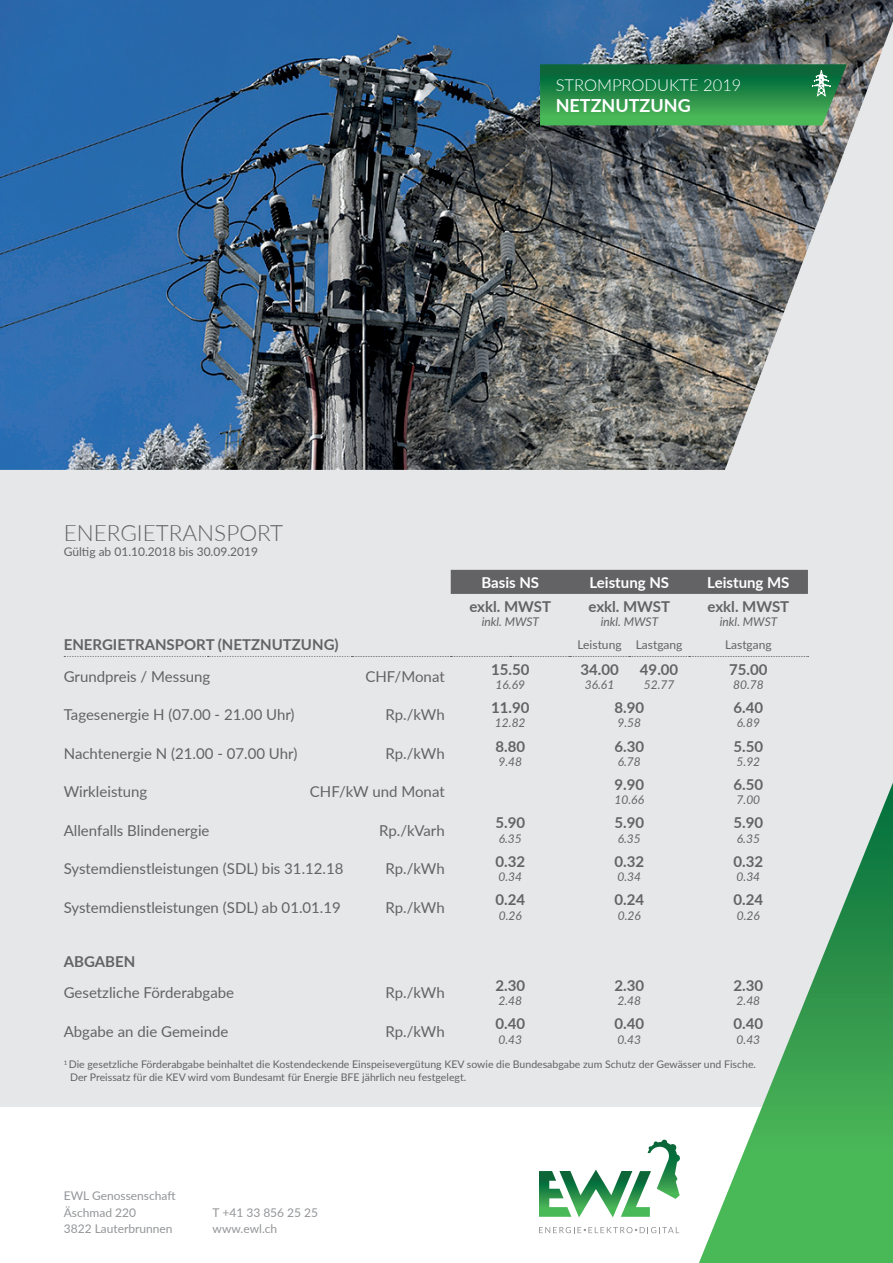
<style>
.page{position:relative;width:893px;height:1263px;background:#e6e7e9}
.page>*{position:absolute;margin:0;border:0;box-sizing:border-box;transform-origin:0 0}
.t1{font:300 22.5px "Lato";color:#636366}
.t2{font:700 18px "Lato";color:#fff}
.t3{font:300 16.5px "Lato";color:#fff}
.t4{font:15px "Lato";color:#636366}
.t5{font:700 15px "Lato";color:#636366}
.t6{font:700 15px "Lato";color:#fff}
.t7{font:italic 12px "Lato";color:#636366}
.t8{font:12px/16.5px "Lato";color:#939598}
.t9{font:12px "Lato";color:#636366}
.t10{font:10.5px/12.6px "Lato";color:#636366}
</style>
<div class="page">
<div style="left:0;top:1108px;width:893px;height:155px;background:#fff"></div>
<svg style="left:699px;top:783px;width:194px;height:480px"></svg>
<svg style="left:539px;top:1227px;width:140px;height:6px"></svg>
<svg style="left:539px;top:1140px;width:141px;height:77px"></svg>
<div style="left:451px;top:570px;width:357px;height:24px;background:#636366"></div>
<svg style="left:64px;top:656px;width:744px;height:1px"></svg>
<img style="left:0;top:0;width:893px;height:470px">
<svg style="left:540px;top:64px;width:307px;height:61px;background:#2b8c4b"></svg>
<h1 class="t1" style="left:64px;top:517px;width:221px">ENERGIETRANSPORT</h1>
<p class="t9" style="left:64px;top:543px;width:196px">Gültig ab 01.10.2018 bis 30.09.2019</p>
<p class="t3" style="left:556px;top:73px;width:187px">STROMPRODUKTE 2019</p>
<p class="t2" style="left:556px;top:92px;width:137px">NETZNUTZUNG</p>
<p class="t6" style="left:481px;top:571px;width:59px">Basis NS</p>
<p class="t6" style="left:589px;top:571px;width:81px">Leistung NS</p>
<p class="t6" style="left:707px;top:571px;width:84px">Leistung MS</p>
<p class="t5" style="left:469px;top:595px;width:83px">exkl. MWST</p>
<p class="t7" style="left:482px;top:613px;width:59px">inkl. MWST</p>
<p class="t5" style="left:588px;top:595px;width:83px">exkl. MWST</p>
<p class="t7" style="left:601px;top:613px;width:59px">inkl. MWST</p>
<p class="t5" style="left:707px;top:595px;width:83px">exkl. MWST</p>
<p class="t7" style="left:720px;top:613px;width:59px">inkl. MWST</p>
<p class="t5" style="left:64px;top:634px;width:276px">ENERGIETRANSPORT (NETZNUTZUNG)</p>
<p class="t9" style="left:577px;top:636px;width:106px">Leistung Lastgang</p>
<p class="t9" style="left:725px;top:636px;width:48px">Lastgang</p>
<p class="t4" style="left:64px;top:665px;width:148px">Grundpreis / Messung</p>
<p class="t4" style="left:365px;top:665px;width:81px">CHF/Monat</p>
<p class="t5" style="left:491px;top:658px;width:40px">15.50</p>
<p class="t7" style="left:495px;top:676px;width:31px">16.69</p>
<p class="t5" style="left:580px;top:658px;width:40px">34.00</p>
<p class="t7" style="left:585px;top:676px;width:31px">36.61</p>
<p class="t5" style="left:640px;top:658px;width:40px">49.00</p>
<p class="t7" style="left:644px;top:676px;width:32px">52.77</p>
<p class="t5" style="left:729px;top:658px;width:40px">75.00</p>
<p class="t7" style="left:733px;top:676px;width:32px">80.78</p>
<p class="t4" style="left:64px;top:704px;width:232px">Tagesenergie H (07.00 - 21.00 Uhr)</p>
<p class="t4" style="left:386px;top:704px;width:61px">Rp./kWh</p>
<p class="t4" style="left:64px;top:742px;width:235px">Nachtenergie N (21.00 - 07.00 Uhr)</p>
<p class="t4" style="left:386px;top:742px;width:61px">Rp./kWh</p>
<p class="t4" style="left:64px;top:781px;width:85px">Wirkleistung</p>
<p class="t4" style="left:310px;top:781px;width:136px">CHF/kW und Monat</p>
<p class="t4" style="left:64px;top:819px;width:147px">Allenfalls Blindenergie</p>
<p class="t4" style="left:379px;top:819px;width:67px">Rp./kVarh</p>
<p class="t4" style="left:64px;top:858px;width:281px">Systemdienstleistungen (SDL) bis 31.12.18</p>
<p class="t4" style="left:386px;top:858px;width:61px">Rp./kWh</p>
<p class="t4" style="left:64px;top:896px;width:279px">Systemdienstleistungen (SDL) ab 01.01.19</p>
<p class="t4" style="left:386px;top:896px;width:61px">Rp./kWh</p>
<p class="t5" style="left:64px;top:950px;width:73px">ABGABEN</p>
<p class="t4" style="left:64px;top:982px;width:172px">Gesetzliche Förderabgabe</p>
<p class="t4" style="left:386px;top:982px;width:61px">Rp./kWh</p>
<p class="t4" style="left:64px;top:1020px;width:166px">Abgabe an die Gemeinde</p>
<p class="t4" style="left:386px;top:1020px;width:61px">Rp./kWh</p>
<p class="t5" style="left:491px;top:696px;width:40px">11.90</p>
<p class="t7" style="left:495px;top:714px;width:32px">12.82</p>
<p class="t5" style="left:495px;top:735px;width:31px">8.80</p>
<p class="t7" style="left:498px;top:753px;width:25px">9.48</p>
<p class="t5" style="left:495px;top:812px;width:31px">5.90</p>
<p class="t7" style="left:499px;top:830px;width:25px">6.35</p>
<p class="t5" style="left:495px;top:850px;width:31px">0.32</p>
<p class="t7" style="left:498px;top:868px;width:25px">0.34</p>
<p class="t5" style="left:495px;top:889px;width:31px">0.24</p>
<p class="t7" style="left:499px;top:907px;width:25px">0.26</p>
<p class="t5" style="left:495px;top:974px;width:31px">2.30</p>
<p class="t7" style="left:498px;top:992px;width:25px">2.48</p>
<p class="t5" style="left:495px;top:1013px;width:31px">0.40</p>
<p class="t7" style="left:498px;top:1031px;width:25px">0.43</p>
<p class="t5" style="left:614px;top:696px;width:31px">8.90</p>
<p class="t7" style="left:617px;top:714px;width:25px">9.58</p>
<p class="t5" style="left:614px;top:735px;width:31px">6.30</p>
<p class="t7" style="left:618px;top:753px;width:25px">6.78</p>
<p class="t5" style="left:614px;top:773px;width:31px">9.90</p>
<p class="t7" style="left:615px;top:791px;width:31px">10.66</p>
<p class="t5" style="left:614px;top:812px;width:31px">5.90</p>
<p class="t7" style="left:618px;top:830px;width:25px">6.35</p>
<p class="t5" style="left:614px;top:850px;width:31px">0.32</p>
<p class="t7" style="left:617px;top:868px;width:25px">0.34</p>
<p class="t5" style="left:614px;top:889px;width:31px">0.24</p>
<p class="t7" style="left:618px;top:907px;width:25px">0.26</p>
<p class="t5" style="left:614px;top:974px;width:31px">2.30</p>
<p class="t7" style="left:617px;top:992px;width:25px">2.48</p>
<p class="t5" style="left:614px;top:1013px;width:31px">0.40</p>
<p class="t7" style="left:617px;top:1031px;width:25px">0.43</p>
<p class="t5" style="left:734px;top:696px;width:31px">6.40</p>
<p class="t7" style="left:737px;top:714px;width:25px">6.89</p>
<p class="t5" style="left:734px;top:735px;width:31px">5.50</p>
<p class="t7" style="left:737px;top:753px;width:25px">5.92</p>
<p class="t5" style="left:734px;top:773px;width:31px">6.50</p>
<p class="t7" style="left:737px;top:791px;width:25px">7.00</p>
<p class="t5" style="left:734px;top:812px;width:31px">5.90</p>
<p class="t7" style="left:737px;top:830px;width:25px">6.35</p>
<p class="t5" style="left:734px;top:850px;width:31px">0.32</p>
<p class="t7" style="left:737px;top:868px;width:25px">0.34</p>
<p class="t5" style="left:734px;top:889px;width:31px">0.24</p>
<p class="t7" style="left:737px;top:907px;width:25px">0.26</p>
<p class="t5" style="left:734px;top:974px;width:31px">2.30</p>
<p class="t7" style="left:737px;top:992px;width:25px">2.48</p>
<p class="t5" style="left:734px;top:1013px;width:31px">0.40</p>
<p class="t7" style="left:737px;top:1031px;width:25px">0.43</p>
<p class="t10" style="left:70px;top:1057px;width:687px;text-indent:-6px"><sup>1</sup> Die gesetzliche Förderabgabe beinhaltet die Kostendeckende Einspeisevergütung KEV sowie die Bundesabgabe zum Schutz der Gewässer und Fische.<br>Der Preissatz für die KEV wird vom Bundesamt für Energie BFE jährlich neu festgelegt.</p>
<p class="t8" style="left:64px;top:1187px;width:113px">EWL Genossenschaft<br>Äschmad 220</p>
<p class="t8" style="left:213px;top:1203px;width:107px">T +41 33 856 25 25</p>
<p class="t8" style="left:64px;top:1220px;width:110px">3822 Lauterbrunnen</p>
<p class="t8" style="left:213px;top:1220px;width:66px">www.ewl.ch</p>
</div>
